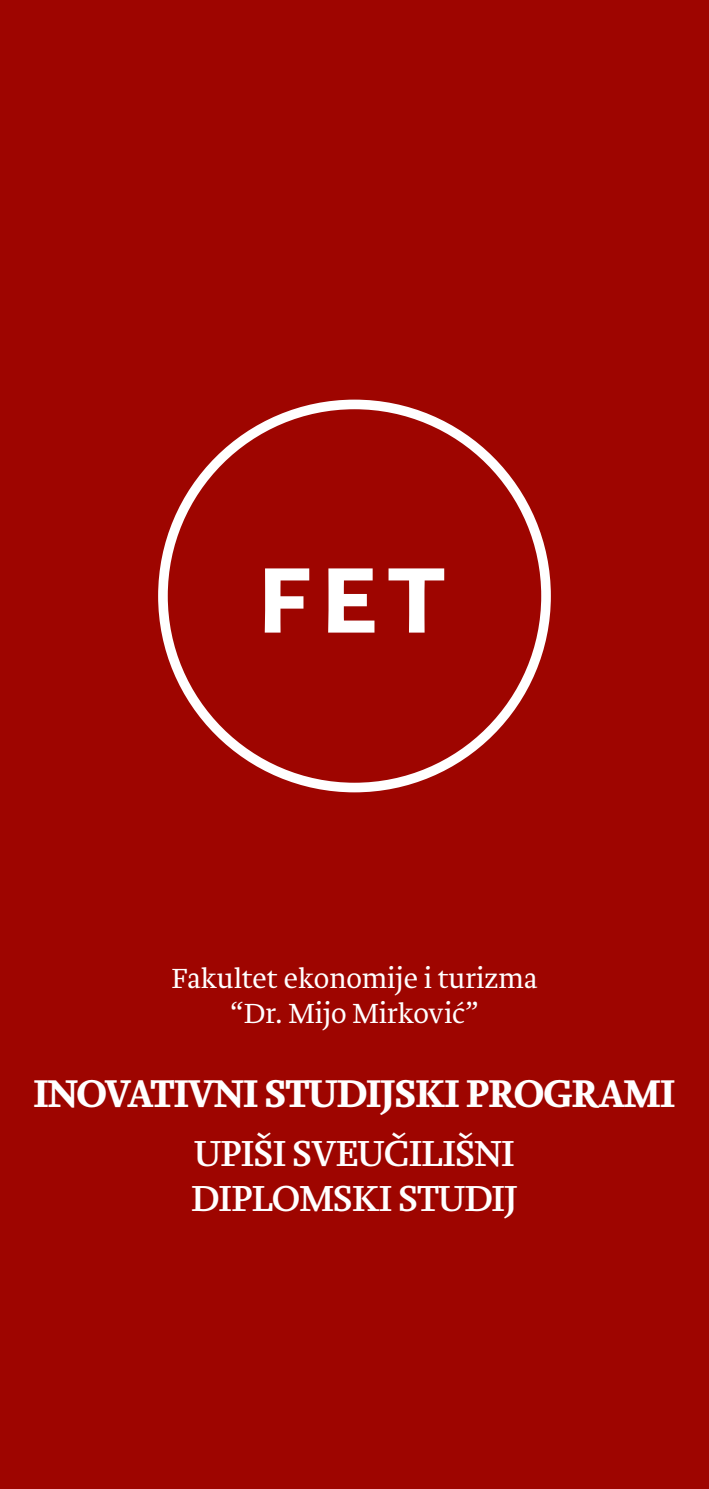
<style>
.page{position:relative;width:709px;height:1489px;background:#fff}
.page>*{position:absolute;margin:0;border:0;box-sizing:border-box;transform-origin:0 0}
.t1{font:700 40px "Brioni Std";letter-spacing:-.02em;color:#fff}
.t2{font:37.5px/45px "Brioni Std";letter-spacing:-.02em;color:#fff}
.t3{font:300 28.75px/34.5px "Brioni Std";color:#fff;text-align:center}
</style>
<div class="page">
<div style="left:0;top:0;width:709px;height:1488px;background:#9e0500"></div>
<svg style="left:158px;top:399px;width:393px;height:393px"></svg>
<svg style="left:265px;top:568px;width:179px;height:64px"></svg>
<p class="t3" style="left:171px;top:962px;width:367px">Fakultet ekonomije i turizma “Dr. Mijo Mirković”</p>
<h1 class="t1" style="left:33px;top:1066px;width:643px">INOVATIVNI STUDIJSKI PROGRAMI</h1>
<h2 class="t2" style="left:191px;top:1131px;width:328px">UPIŠI SVEUČILIŠNI<br>DIPLOMSKI STUDIJ</h2>
</div>
